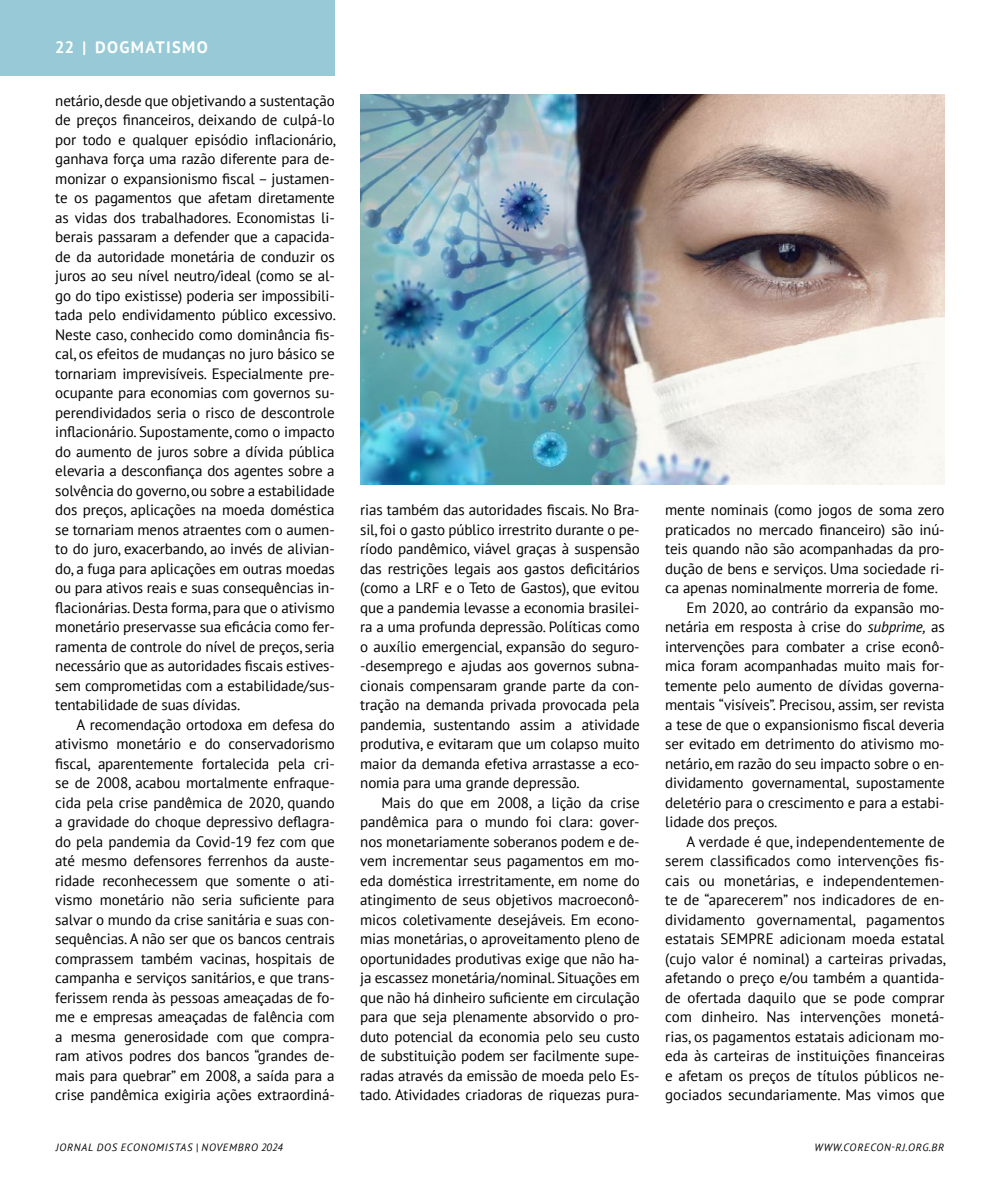
<style>
.page{position:relative;width:1000px;height:1191px;background:#fff}
.page>*{position:absolute;margin:0;border:0;box-sizing:border-box;transform-origin:0 0}
.t1{font:700 16.5px "PT Sans";letter-spacing:.08em;color:#fff}
.t2{font:15px/19.5px "PT Sans";letter-spacing:-.01em;color:#000;text-align:justify}
.t3{font:italic 10.5px "PT Sans";letter-spacing:.08em;color:#000}
.s1{font-style:italic}
</style>
<div class="page">
<div style="left:0;top:0;width:334px;height:76px;background:#97cad6"></div>
<img style="left:360px;top:94px;width:584px;height:390px">
<p class="t1" style="left:55px;top:37px;width:154px">22 | DOGMATISMO</p>
<p class="t2" style="left:55px;top:90px;width:282px">netário, desde que objetivando a sustentação de preços financeiros, deixando de culpá-lo por todo e qualquer episódio inflacionário, ganhava força uma razão diferente para de&shy;monizar o expansionismo fiscal – justamen&shy;te os pagamentos que afetam diretamente as vidas dos trabalhadores. Economistas li&shy;berais passaram a defender que a capacida&shy;de da autoridade monetária de conduzir os juros ao seu nível neutro/ideal (como se al&shy;go do tipo existisse) poderia ser impossibili&shy;tada pelo endividamento público excessivo.<br>Neste caso, conhecido como dominância fis&shy;cal, os efeitos de mudanças no juro básico se tornariam imprevisíveis. Especialmente pre&shy;ocupante para economias com governos su&shy;perendividados seria o risco de descontrole inflacionário. Supostamente, como o impacto do aumento de juros sobre a dívida pública elevaria a desconfiança dos agentes sobre a solvência do governo, ou sobre a estabilidade dos preços, aplicações na moeda doméstica se tornariam menos atraentes com o aumen&shy;to do juro, exacerbando, ao invés de alivian&shy;do, a fuga para aplicações em outras moedas ou para ativos reais e suas consequências in&shy;flacionárias. Desta forma, para que o ativismo monetário preservasse sua eficácia como fer&shy;ramenta de controle do nível de preços, seria necessário que as autoridades fiscais estives&shy;sem comprometidas com a estabilidade/sus&shy;tentabilidade de suas dívidas.</p>
<p class="t2" style="left:55px;top:714px;width:281px;text-indent:21px">A recomendação ortodoxa em defesa do ativismo monetário e do conservadorismo fiscal, aparentemente fortalecida pela cri&shy;se de 2008, acabou mortalmente enfraque&shy;cida pela crise pandêmica de 2020, quando a gravidade do choque depressivo deflagra&shy;do pela pandemia da Covid-19 fez com que até mesmo defensores ferrenhos da auste&shy;ridade reconhecessem que somente o ati&shy;vismo monetário não seria suficiente para salvar o mundo da crise sanitária e suas con&shy;sequências. A não ser que os bancos centrais comprassem também vacinas, hospitais de campanha e serviços sanitários, e que trans&shy;ferissem renda às pessoas ameaçadas de fo&shy;me e empresas ameaçadas de falência com a mesma generosidade com que compra&shy;ram ativos podres dos bancos “grandes de&shy;mais para quebrar” em 2008, a saída para a crise pandêmica exigiria ações extraordiná-</p>
<p class="t2" style="left:360px;top:500px;width:281px">rias também das autoridades fiscais. No Bra&shy;sil, foi o gasto público irrestrito durante o pe&shy;ríodo pandêmico, viável graças à suspensão das restrições legais aos gastos deficitários (como a LRF e o Teto de Gastos), que evitou que a pandemia levasse a economia brasilei&shy;ra a uma profunda depressão. Políticas como o auxílio emergencial, expansão do seguro--desemprego e ajudas aos governos subna&shy;cionais compensaram grande parte da con&shy;tração na demanda privada provocada pela pandemia, sustentando assim a atividade produtiva, e evitaram que um colapso muito maior da demanda efetiva arrastasse a eco&shy;nomia para uma grande depressão.</p>
<p class="t2" style="left:360px;top:792px;width:281px;text-indent:21px">Mais do que em 2008, a lição da crise pandêmica para o mundo foi clara: gover&shy;nos monetariamente soberanos podem e de&shy;vem incrementar seus pagamentos em mo&shy;eda doméstica irrestritamente, em nome do atingimento de seus objetivos macroeconô&shy;micos coletivamente desejáveis. Em econo&shy;mias monetárias, o aproveitamento pleno de oportunidades produtivas exige que não ha&shy;ja escassez monetária/nominal. Situações em que não há dinheiro suficiente em circulação para que seja plenamente absorvido o pro&shy;duto potencial da economia pelo seu custo de substituição podem ser facilmente supe&shy;radas através da emissão de moeda pelo Es&shy;tado. Atividades criadoras de riquezas pura-</p>
<p class="t2" style="left:665px;top:500px;width:281px">mente nominais (como jogos de soma zero</p>
<p class="t2" style="left:665px;top:519px;width:281px">praticados no mercado financeiro) são inú-</p>
<p class="t2" style="left:665px;top:539px;width:281px">teis quando não são acompanhadas da pro-</p>
<p class="t2" style="left:665px;top:558px;width:281px">dução de bens e serviços. Uma sociedade ri-</p>
<p class="t2" style="left:665px;top:578px;width:274px">ca apenas nominalmente morreria de fome.</p>
<p class="t2" style="left:686px;top:597px;width:259px">Em 2020, ao contrário da expansão mo-</p>
<p class="t2" style="left:665px;top:617px;width:281px">netária em resposta à crise do <span class="s1">subprime,</span> as</p>
<p class="t2" style="left:665px;top:636px;width:281px">intervenções para combater a crise econô-</p>
<p class="t2" style="left:665px;top:656px;width:281px">mica foram acompanhadas muito mais for-</p>
<p class="t2" style="left:665px;top:675px;width:281px">temente pelo aumento de dívidas governa-</p>
<p class="t2" style="left:665px;top:695px;width:281px">mentais “visíveis”. Precisou, assim, ser revista</p>
<p class="t2" style="left:665px;top:714px;width:281px">a tese de que o expansionismo fiscal deveria</p>
<p class="t2" style="left:665px;top:734px;width:281px">ser evitado em detrimento do ativismo mo-</p>
<p class="t2" style="left:665px;top:753px;width:281px">netário, em razão do seu impacto sobre o en-</p>
<p class="t2" style="left:665px;top:773px;width:281px">dividamento governamental, supostamente</p>
<p class="t2" style="left:665px;top:792px;width:281px">deletério para o crescimento e para a estabi-</p>
<p class="t2" style="left:665px;top:812px;width:114px">lidade dos preços.</p>
<p class="t2" style="left:686px;top:831px;width:259px">A verdade é que, independentemente de</p>
<p class="t2" style="left:665px;top:851px;width:281px">serem classificados como intervenções fis-</p>
<p class="t2" style="left:665px;top:870px;width:281px">cais ou monetárias, e independentemen-</p>
<p class="t2" style="left:665px;top:890px;width:281px">te de “aparecerem” nos indicadores de en-</p>
<p class="t2" style="left:665px;top:909px;width:281px">dividamento governamental, pagamentos</p>
<p class="t2" style="left:665px;top:929px;width:281px">estatais SEMPRE adicionam moeda estatal</p>
<p class="t2" style="left:665px;top:948px;width:282px">(cujo valor é nominal) a carteiras privadas,</p>
<p class="t2" style="left:665px;top:968px;width:281px">afetando o preço e/ou também a quantida-</p>
<p class="t2" style="left:665px;top:987px;width:281px">de ofertada daquilo que se pode comprar</p>
<p class="t2" style="left:665px;top:1007px;width:281px">com dinheiro. Nas intervenções monetá-</p>
<p class="t2" style="left:665px;top:1026px;width:281px">rias, os pagamentos estatais adicionam mo-</p>
<p class="t2" style="left:665px;top:1046px;width:281px">eda às carteiras de instituições financeiras</p>
<p class="t2" style="left:665px;top:1065px;width:281px">e afetam os preços de títulos públicos ne-</p>
<p class="t2" style="left:665px;top:1085px;width:281px">gociados secundariamente. Mas vimos que</p>
<p class="t3" style="left:56px;top:1140px;width:229px">JORNAL DOS ECONOMISTAS | NOVEMBRO 2024</p>
<p class="t3" style="left:814px;top:1140px;width:131px">WWW.CORECON-RJ.ORG.BR</p>
</div>
